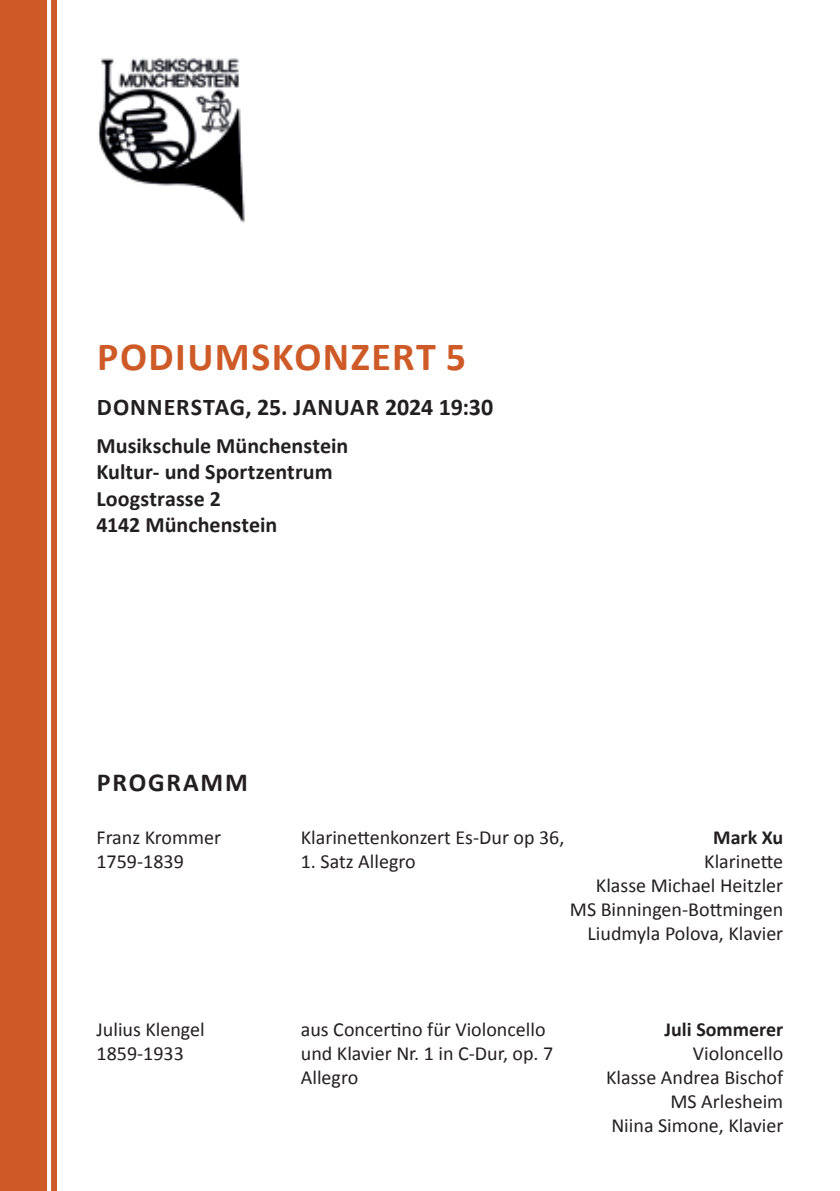
<style>
.page{position:relative;width:840px;height:1191px;background:#fff}
.page>*{position:absolute;margin:0;border:0;box-sizing:border-box;transform-origin:0 0}
.t1{font:700 40px "Calibri";letter-spacing:.035em;color:#ce5a27}
.t2{font:700 26px "Calibri";letter-spacing:.07em;color:#231f20}
.t3{font:700 24px "Calibri";letter-spacing:.03em;color:#231f20}
.t4{font:700 22px/26.4px "Calibri";color:#231f20}
.t5{font:20px/24px "Calibri";color:#231f20;text-align:right}
.t6{font:700 20px "Calibri";color:#231f20}
</style>
<div class="page">
<div style="left:0;top:0;width:57px;height:1191px;background:#ce5a27"></div>
<svg style="left:47px;top:0;width:4px;height:1191px;background:#fefcfb"></svg>
<img style="left:98px;top:58px;width:147px;height:165px">
<h1 class="t1" style="left:97px;top:331px;width:370px">PODIUMSKONZERT 5</h1>
<p class="t3" style="left:97px;top:392px;width:398px">DONNERSTAG, 25. JANUAR 2024 19:30</p>
<p class="t4" style="left:96px;top:432px;width:253px">Musikschule Münchenstein<br>Kultur- und Sportzentrum<br>Loogstrasse 2<br>4142 Münchenstein</p>
<h2 class="t2" style="left:97px;top:765px;width:152px">PROGRAMM</h2>
<p class="t5" style="left:96px;top:825px;width:126px">Franz Krommer</p>
<p class="t5" style="left:300px;top:825px;width:265px">Klarinettenkonzert Es-Dur op 36,</p>
<p class="t6" style="left:712px;top:824px;width:71px">Mark Xu</p>
<p class="t5" style="left:96px;top:849px;width:89px">1759-1839</p>
<p class="t5" style="left:300px;top:849px;width:116px">1. Satz Allegro</p>
<p class="t5" style="left:569px;top:849px;width:215px">Klarinette<br>Klasse Michael Heitzler<br>MS Binningen-Bottmingen<br>Liudmyla Polova, Klavier</p>
<p class="t5" style="left:96px;top:1017px;width:110px">Julius Klengel</p>
<p class="t5" style="left:301px;top:1017px;width:246px">aus Concertino für Violoncello</p>
<p class="t6" style="left:664px;top:1016px;width:120px">Juli Sommerer</p>
<p class="t5" style="left:96px;top:1041px;width:89px">1859-1933</p>
<p class="t5" style="left:301px;top:1041px;width:254px">und Klavier Nr. 1 in C-Dur, op. 7</p>
<p class="t5" style="left:692px;top:1041px;width:92px">Violoncello</p>
<p class="t5" style="left:301px;top:1065px;width:59px">Allegro</p>
<p class="t5" style="left:606px;top:1065px;width:178px">Klasse Andrea Bischof<br>MS Arlesheim<br>Niina Simone, Klavier</p>
</div>
